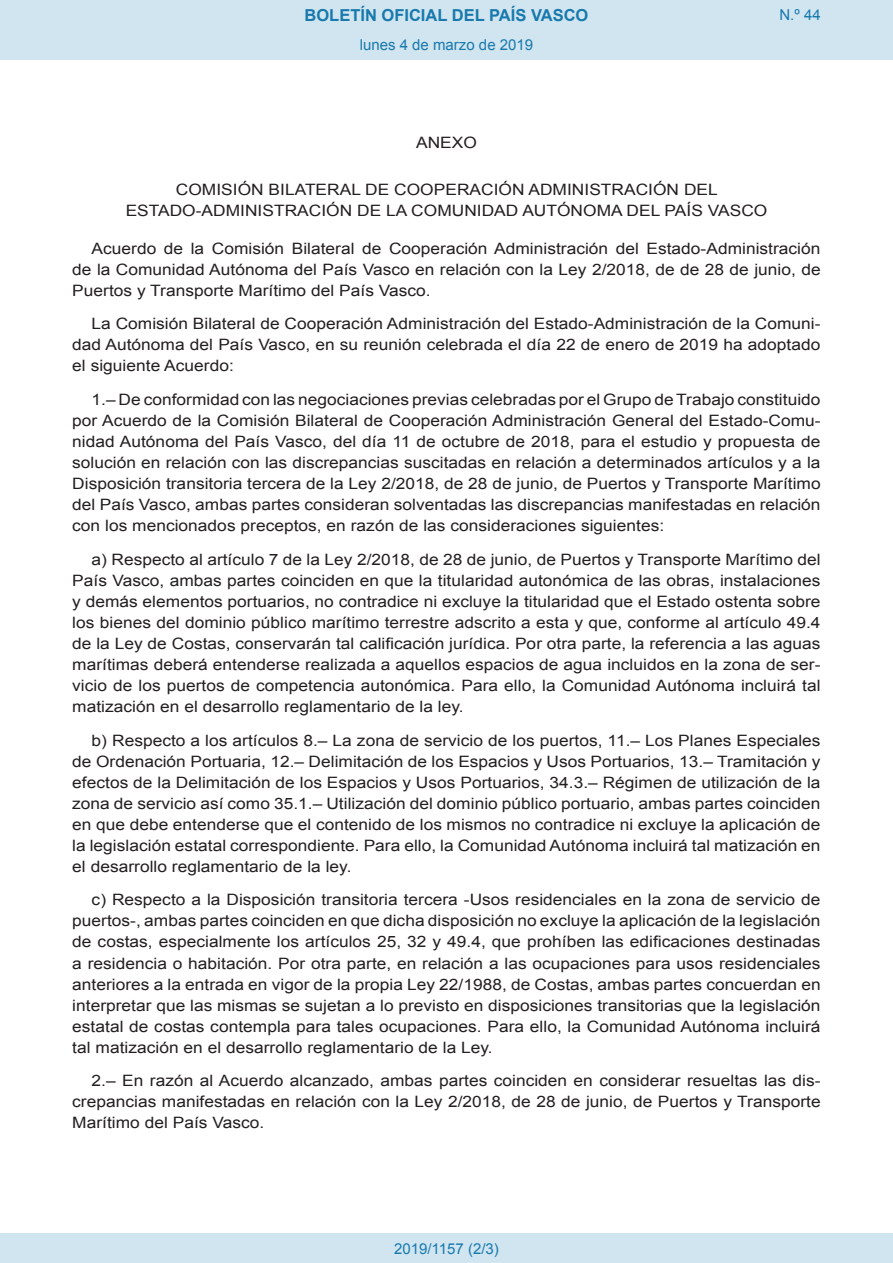
<style>
.page{position:relative;width:893px;height:1263px;background:#fff}
.page>*{position:absolute;margin:0;border:0;box-sizing:border-box;transform-origin:0 0}
.t1{font:700 16.5px "Arial";color:#1879ad}
.BOPVDetalle{font:15.6px/21px "Arial";color:#231f20;text-align:justify;scale:1.11 1}
.BOPVClave{font:15.6px/21px "Arial";color:#231f20;text-align:center;scale:1.11 1}
.Paginacion_Centro{font:15px "Arial";color:#1879ad}
</style>
<div class="page">
<div style="left:0;top:0;width:893px;height:60px;background:#d0e5f0"></div>
<div style="left:0;top:1233px;width:893px;height:30px;background:#d0e5f0"></div>
<p class="t1" style="left:305px;top:4px;width:285px">BOLETÍN OFICIAL DEL PAÍS VASCO</p>
<p class="Paginacion_Centro" style="left:360px;top:35px;width:175px">lunes 4 de marzo de 2019</p>
<p class="Paginacion_Centro" style="left:779px;top:5px;width:43px">N.º 44</p>
<p class="BOPVClave" style="left:416px;top:132px;width:56px">ANEXO</p>
<p class="BOPVClave" style="left:126px;top:179px;width:580px">COMISIÓN BILATERAL DE COOPERACIÓN ADMINISTRACIÓN DEL<br>ESTADO-ADMINISTRACIÓN DE LA COMUNIDAD AUTÓNOMA DEL PAÍS VASCO</p>
<p class="BOPVDetalle" style="left:72px;top:238px;width:676px;text-indent:19px">Acuerdo de la Comisión Bilateral de Cooperación Administración del Estado-Administración de la Comunidad Autónoma del País Vasco en relación con la Ley 2/2018, de de 28 de junio, de Puertos y Transporte Marítimo del País Vasco.</p>
<p class="BOPVDetalle" style="left:72px;top:314px;width:676px;text-indent:19px">La Comisión Bilateral de Cooperación Administración del Estado-Administración de la Comuni&shy;dad Autónoma del País Vasco, en su reunión celebrada el día 22 de enero de 2019 ha adoptado el siguiente Acuerdo:</p>
<p class="BOPVDetalle" style="left:72px;top:389px;width:676px;text-indent:19px">1.– De conformidad con las negociaciones previas celebradas por el Grupo de Trabajo constituido por Acuerdo de la Comisión Bilateral de Cooperación Administración General del Estado-Comu&shy;nidad Autónoma del País Vasco, del día 11 de octubre de 2018, para el estudio y propuesta de solución en relación con las discrepancias suscitadas en relación a determinados artículos y a la Disposición transitoria tercera de la Ley 2/2018, de 28 de junio, de Puertos y Transporte Marítimo del País Vasco, ambas partes consideran solventadas las discrepancias manifestadas en relación con los mencionados preceptos, en razón de las consideraciones siguientes:</p>
<p class="BOPVDetalle" style="left:72px;top:549px;width:676px;text-indent:19px">a) Respecto al artículo 7 de la Ley 2/2018, de 28 de junio, de Puertos y Transporte Marítimo del País Vasco, ambas partes coinciden en que la titularidad autonómica de las obras, instalaciones y demás elementos portuarios, no contradice ni excluye la titularidad que el Estado ostenta sobre los bienes del dominio público marítimo terrestre adscrito a esta y que, conforme al artículo 49.4 de la Ley de Costas, conservarán tal calificación jurídica. Por otra parte, la referencia a las aguas marítimas deberá entenderse realizada a aquellos espacios de agua incluidos en la zona de ser&shy;vicio de los puertos de competencia autonómica. Para ello, la Comunidad Autónoma incluirá tal matización en el desarrollo reglamentario de la ley.</p>
<p class="BOPVDetalle" style="left:72px;top:730px;width:676px;text-indent:19px">b) Respecto a los artículos 8.– La zona de servicio de los puertos, 11.– Los Planes Especiales de Ordenación Portuaria, 12.– Delimitación de los Espacios y Usos Portuarios, 13.– Tramitación y efectos de la Delimitación de los Espacios y Usos Portuarios, 34.3.– Régimen de utilización de la zona de servicio así como 35.1.– Utilización del dominio público portuario, ambas partes coinciden en que debe entenderse que el contenido de los mismos no contradice ni excluye la aplicación de la legislación estatal correspondiente. Para ello, la Comunidad Autónoma incluirá tal matización en el desarrollo reglamentario de la ley.</p>
<p class="BOPVDetalle" style="left:72px;top:890px;width:676px;text-indent:19px">c) Respecto a la Disposición transitoria tercera -Usos residenciales en la zona de servicio de puertos-, ambas partes coinciden en que dicha disposición no excluye la aplicación de la legislación de costas, especialmente los artículos 25, 32 y 49.4, que prohíben las edificaciones destinadas a residencia o habitación. Por otra parte, en relación a las ocupaciones para usos residenciales anteriores a la entrada en vigor de la propia Ley 22/1988, de Costas, ambas partes concuerdan en interpretar que las mismas se sujetan a lo previsto en disposiciones transitorias que la legislación estatal de costas contempla para tales ocupaciones. Para ello, la Comunidad Autónoma incluirá tal matización en el desarrollo reglamentario de la Ley.</p>
<p class="BOPVDetalle" style="left:72px;top:1070px;width:676px;text-indent:19px">2.– En razón al Acuerdo alcanzado, ambas partes coinciden en considerar resueltas las dis&shy;crepancias manifestadas en relación con la Ley 2/2018, de 28 de junio, de Puertos y Transporte Marítimo del País Vasco.</p>
<p class="Paginacion_Centro" style="left:394px;top:1238px;width:106px">2019/1157 (2/3)</p>
</div>
